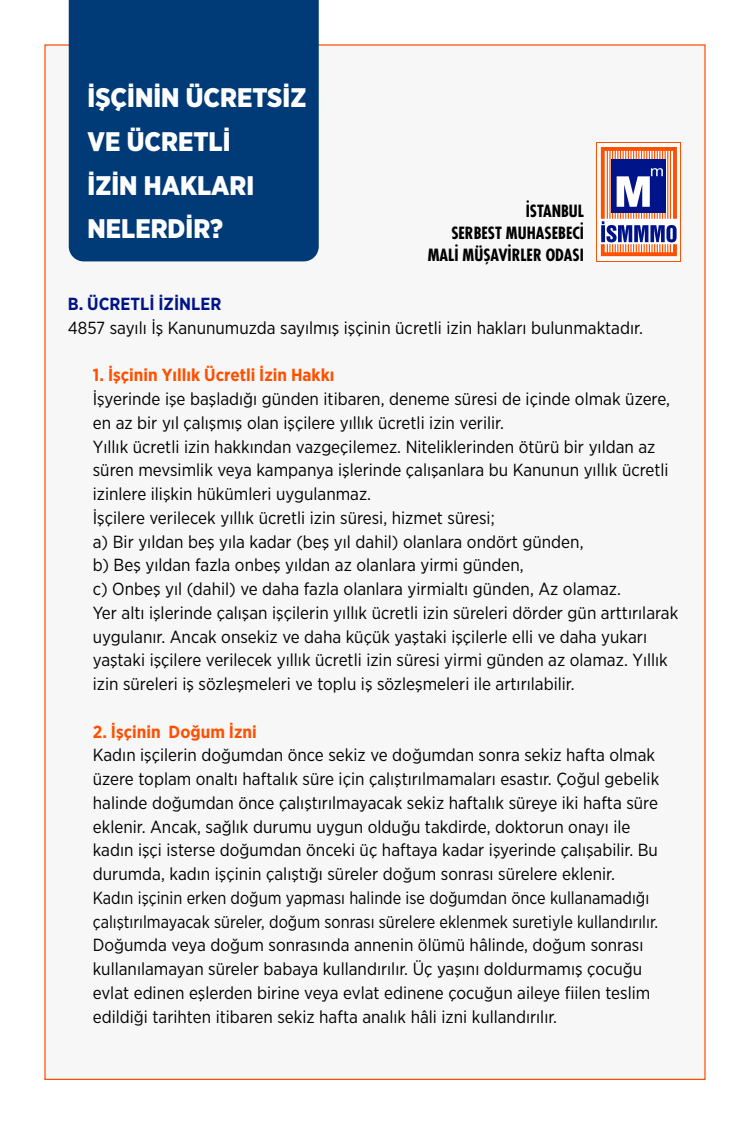
<style>
.page{position:relative;width:750px;height:1125px;background:#fff}
.page>*{position:absolute;margin:0;border:0;box-sizing:border-box;transform-origin:0 0}
.t1{font:900 26.88px/43.8px "Gotham Narrow";color:#fff}
.List_Paragraph{font:17.5px/23.8px "Gotham Narrow";color:#000}
.List_Paragraph-2{font:17.5px/23.8px "Gotham Narrow";color:#000;scale:.95 1}
.List_Paragraph-3{font:700 17.5px "Gotham Narrow";color:#fe5000}
.List_Paragraph-4{font:700 17.5px "Gotham Narrow";color:#001489}
.t2{font:700 condensed 16.38px "Futura Std";color:#000}
</style>
<div class="page">
<div style="left:44px;top:44px;width:662px;height:1036px;background:#f7f7f7"></div>
<svg style="left:597px;top:142px;width:84px;height:119px"></svg>
<svg style="left:598px;top:143px;width:82px;height:117px"></svg>
<svg style="left:601px;top:147px;width:76px;height:109px"></svg>
<div style="left:69px;top:0;width:250px;height:261px;background:#003b77"></div>
<p class="t1" style="left:88px;top:75px;width:220px">İŞÇİNİN ÜCRETSİZ<br>VE ÜCRETLİ<br>İZİN HAKLARI<br>NELERDİR?</p>
<p class="t2" style="left:526px;top:199px;width:60px">İSTANBUL</p>
<p class="t2" style="left:451px;top:222px;width:134px">SERBEST MUHASEBECİ</p>
<p class="t2" style="left:428px;top:244px;width:158px">MALİ MÜŞAVİRLER ODASI</p>
<p class="List_Paragraph-4" style="left:68px;top:293px;width:155px">B. ÜCRETLI İZINLER</p>
<p class="List_Paragraph" style="left:68px;top:316px;width:577px">4857 sayılı İş Kanunumuzda sayılmış işçinin ücretli izin hakları bulunmaktadır.</p>
<p class="List_Paragraph-3" style="left:93px;top:364px;width:243px">1. İşçinin Yıllık Ücretli İzin Hakkı</p>
<p class="List_Paragraph" style="left:93px;top:387px;width:579px">İşyerinde işe başladığı günden itibaren, deneme süresi de içinde olmak üzere, en az bir yıl çalışmış olan işçilere yıllık ücretli izin verilir.</p>
<p class="List_Paragraph" style="left:93px;top:434px;width:577px">Yıllık ücretli izin hakkından vazgeçilemez. Niteliklerinden ötürü bir yıldan az süren mevsimlik veya kampanya işlerinde çalışanlara bu Kanunun yıllık ücretli izinlere ilişkin hükümleri uygulanmaz.</p>
<p class="List_Paragraph" style="left:93px;top:506px;width:403px">İşçilere verilecek yıllık ücretli izin süresi, hizmet süresi;</p>
<p class="List_Paragraph" style="left:93px;top:529px;width:492px">a) Bir yıldan beş yıla kadar (beş yıl dahil) olanlara ondört günden,</p>
<p class="List_Paragraph" style="left:93px;top:553px;width:432px">b) Beş yıldan fazla onbeş yıldan az olanlara yirmi günden,</p>
<p class="List_Paragraph" style="left:93px;top:577px;width:530px">c) Onbeş yıl (dahil) ve daha fazla olanlara yirmialtı günden, Az olamaz.</p>
<p class="List_Paragraph" style="left:93px;top:601px;width:587px">Yer altı işlerinde çalışan işçilerin yıllık ücretli izin süreleri dörder gün arttırılarak uygulanır. Ancak onsekiz ve daha küçük yaştaki işçilerle elli ve daha yukarı yaştaki işçilere verilecek yıllık ücretli izin süresi yirmi günden az olamaz. Yıllık izin süreleri iş sözleşmeleri ve toplu iş sözleşmeleri ile artırılabilir.</p>
<p class="List_Paragraph-3" style="left:93px;top:720px;width:165px">2. İşçinin Doğum İzni</p>
<p class="List_Paragraph" style="left:93px;top:743px;width:568px">Kadın işçilerin doğumdan önce sekiz ve doğumdan sonra sekiz hafta olmak üzere toplam onaltı haftalık süre için çalıştırılmamaları esastır. Çoğul gebelik halinde doğumdan önce çalıştırılmayacak sekiz haftalık süreye iki hafta süre eklenir. Ancak, sağlık durumu uygun olduğu takdirde, doktorun onayı ile kadın işçi isterse doğumdan önceki üç haftaya kadar işyerinde çalışabilir. Bu durumda, kadın işçinin çalıştığı süreler doğum sonrası sürelere eklenir.</p>
<p class="List_Paragraph-2" style="left:93px;top:886px;width:597px">Kadın işçinin erken doğum yapması halinde ise doğumdan önce kullanamadığı çalıştırılmayacak süreler, doğum sonrası sürelere eklenmek suretiyle kullandırılır.</p>
<p class="List_Paragraph" style="left:93px;top:933px;width:559px">Doğumda veya doğum sonrasında annenin ölümü hâlinde, doğum sonrası kullanılamayan süreler babaya kullandırılır. Üç yaşını doldurmamış çocuğu evlat edinen eşlerden birine veya evlat edinene çocuğun aileye fiilen teslim edildiği tarihten itibaren sekiz hafta analık hâli izni kullandırılır.</p>
</div>
